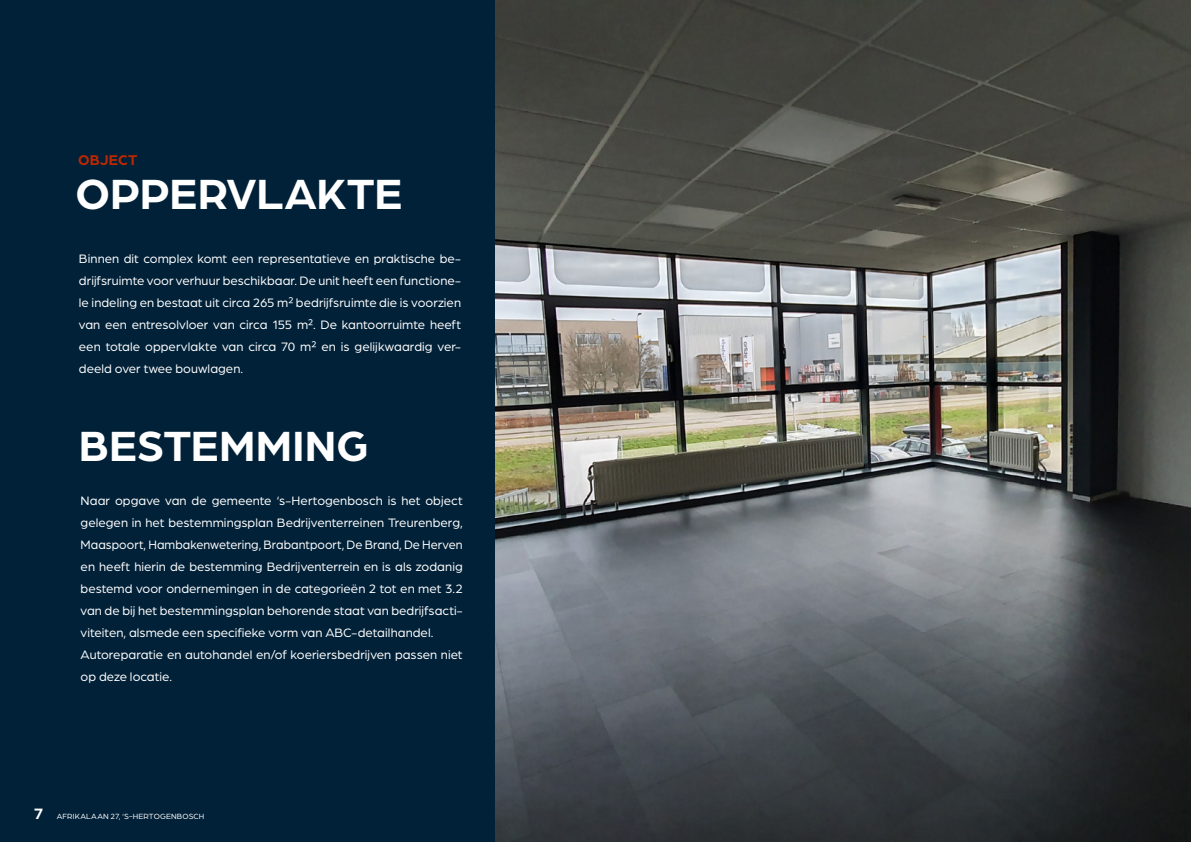
<style>
.page{position:relative;width:1191px;height:842px;background:#fff}
.page>*{position:absolute;margin:0;border:0;box-sizing:border-box;transform-origin:0 0}
.t1{font:700 45px "Arboria";color:#fff}
.t2{font:700 15px "Arboria";letter-spacing:.01em;color:#bc2701}
.t3{font:13px/22px "Arboria";color:#fff;text-align:justify}
.t4{font:8px "Arboria";letter-spacing:.02em;color:#fff}
.s1{font-weight:700;font-size:16px}
</style>
<div class="page">
<div style="left:0;top:0;width:497px;height:842px;background:#002138"></div>
<img style="left:495px;top:0;width:696px;height:842px">
<p class="t2" style="left:78px;top:150px;width:61px">OBJECT</p>
<h1 class="t1" style="left:76px;top:163px;width:328px">OPPERVLAKTE</h1>
<p class="t3" style="left:79px;top:247px;width:384px">Binnen dit complex komt een representatieve en praktische be&shy;drijfsruimte voor verhuur beschikbaar. De unit heeft een functione&shy;le indeling en bestaat uit circa 265 m² bedrijfsruimte die is voorzien van een entresolvloer van circa 155 m². De kantoorruimte heeft een totale oppervlakte van circa 70 m² en is gelijkwaardig ver&shy;deeld over twee bouwlagen.</p>
<h1 class="t1" style="left:79px;top:415px;width:291px">BESTEMMING</h1>
<p class="t3" style="left:81px;top:489px;width:384px;text-align:left">Naar opgave van de gemeente ‘s-Hertogenbosch is het object gelegen in het bestemmingsplan Bedrijventerreinen Treurenberg, Maaspoort, Hambakenwetering, Brabantpoort, De Brand, De Herven en heeft hierin de bestemming Bedrijventerrein en is als zodanig bestemd voor ondernemingen in de categorieën 2 tot en met 3.2 van de bij het bestemmingsplan behorende staat van bedrijfsacti&shy;viteiten, alsmede een specifieke vorm van ABC-detailhandel.<br>Autoreparatie en autohandel en/of koeriersbedrijven passen niet op deze locatie.</p>
<p class="t4" style="left:34px;top:811px;width:172px"><span class="s1">7</span> AFRIKALAAN 27, ‘S-HERTOGENBOSCH</p>
</div>
